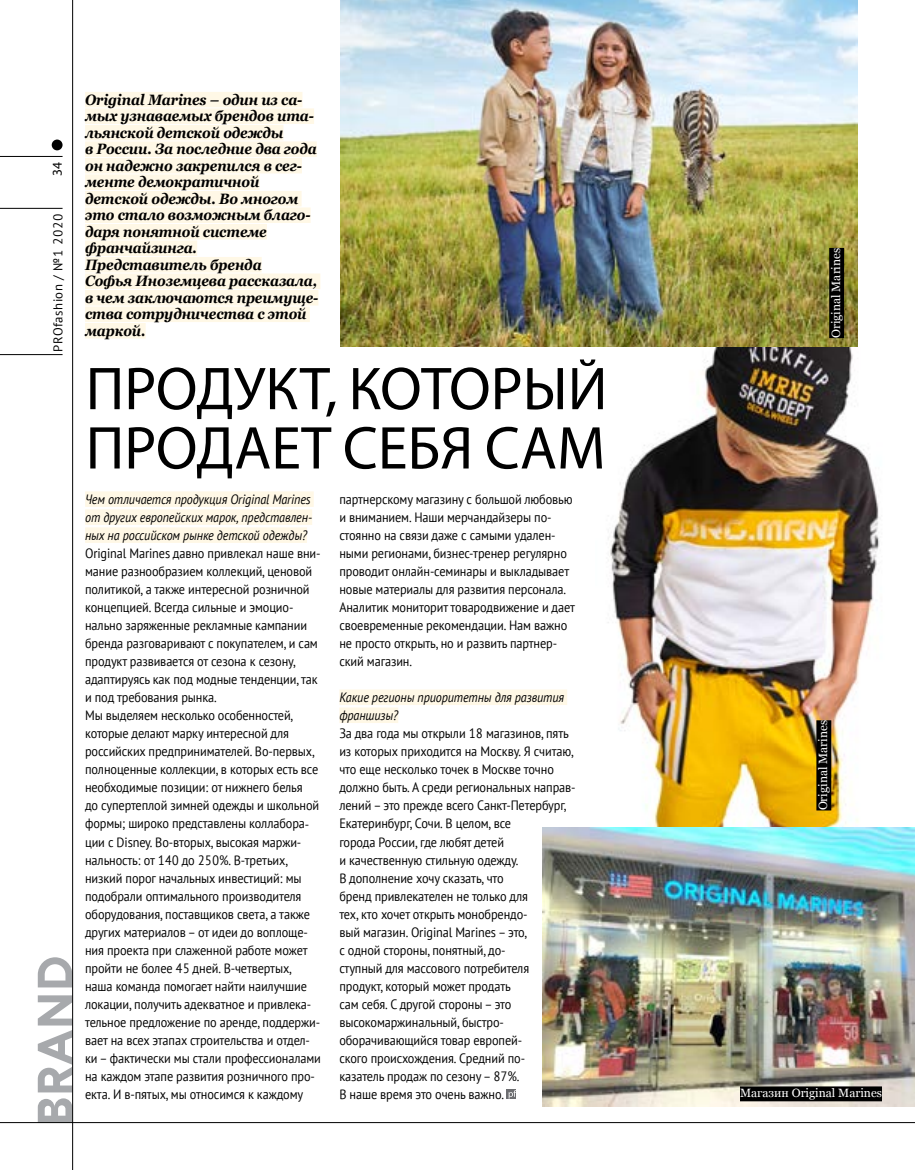
<style>
.page{position:relative;width:915px;height:1170px;background:#fff}
.page>*{position:absolute;margin:0;border:0;box-sizing:border-box;transform-origin:0 0}
.t1{font:60.9px/59.2px "Myriad Pro";color:#000}
.t2{font:italic 700 15px/16.5px "Georgia";letter-spacing:-.01em;color:#000;scale:.91 1}
.t3{font:13.5px/18px "PT Sans";letter-spacing:-.01em;color:#000;scale:.91 1}
.t4{font:italic 13.5px/18px "PT Sans";letter-spacing:-.01em;color:#000;text-align:justify;scale:.9 1}
.t5{font:13.5px "Myriad Pro";color:#000}
.t6{font:12.75px "PT Sans";letter-spacing:.04em;color:#000}
.t7{font:12px "Georgia";color:#fff}
</style>
<div class="page">
<svg style="left:38px;top:957px;width:34px;height:165px"></svg>
<hr style="left:0;top:208px;width:63px;height:1px;background:#000">
<hr style="left:0;top:156px;width:63px;height:1px;background:#000">
<hr style="left:0;top:354px;width:63px;height:1px;background:#000">
<div style="left:52px;top:139px;width:11px;height:11px;background:#000;border-radius:50%"></div>
<hr style="left:72px;top:0;width:1px;height:1169px;background:#000">
<hr style="left:0;top:1122px;width:914px;height:1px;background:#000">
<div style="left:85px;top:491px;width:228px;height:16px;background:#fff8e6"></div>
<div style="left:85px;top:509px;width:227px;height:16px;background:#fff8e6"></div>
<div style="left:85px;top:527px;width:222px;height:16px;background:#fff8e6"></div>
<div style="left:339px;top:689px;width:228px;height:16px;background:#fff8e6"></div>
<div style="left:339px;top:707px;width:59px;height:16px;background:#fff8e6"></div>
<div style="left:506px;top:1089px;width:10px;height:9px;background:#6d6e71"></div>
<svg style="left:508px;top:1090px;width:8px;height:8px"></svg>
<img style="left:340px;top:0;width:517px;height:347px">
<img style="left:608px;top:347px;width:271px;height:480px">
<div style="left:85px;top:92px;width:217px;height:15px;background:#fff8e6"></div>
<div style="left:85px;top:108px;width:229px;height:16px;background:#fff8e6"></div>
<div style="left:85px;top:125px;width:198px;height:15px;background:#fff8e6"></div>
<div style="left:85px;top:141px;width:232px;height:16px;background:#fff8e6"></div>
<div style="left:85px;top:158px;width:217px;height:15px;background:#fff8e6"></div>
<div style="left:85px;top:174px;width:174px;height:16px;background:#fff8e6"></div>
<div style="left:85px;top:191px;width:216px;height:15px;background:#fff8e6"></div>
<div style="left:85px;top:207px;width:225px;height:16px;background:#fff8e6"></div>
<div style="left:85px;top:224px;width:182px;height:15px;background:#fff8e6"></div>
<div style="left:85px;top:240px;width:112px;height:16px;background:#fff8e6"></div>
<div style="left:85px;top:257px;width:176px;height:15px;background:#fff8e6"></div>
<div style="left:85px;top:273px;width:235px;height:16px;background:#fff8e6"></div>
<div style="left:85px;top:290px;width:233px;height:15px;background:#fff8e6"></div>
<div style="left:85px;top:306px;width:225px;height:16px;background:#fff8e6"></div>
<div style="left:85px;top:323px;width:61px;height:15px;background:#fff8e6"></div>
<img style="left:542px;top:827px;width:372px;height:279px">
<div style="left:739px;top:1086px;width:142px;height:15px;background:#000"></div>
<div style="left:828px;top:248px;width:15px;height:90px;background:#000"></div>
<div style="left:816px;top:720px;width:15px;height:90px;background:#000"></div>
<p class="t5" style="left:49px;top:176px;width:15px;rotate:-90deg">34</p>
<p class="t6" style="left:50px;top:351px;width:139px;rotate:-90deg">PROfashion / №1 2020</p>
<p class="t2" style="left:85px;top:91px;width:258px">Original Marines – один из са&shy;мых узнаваемых брендов ита&shy;льянской детской одежды<br>в России. За последние два года он надежно закрепился в сег&shy;менте демократичной детской одежды. Во многом это стало возможным благо&shy;даря понятной системе франчайзинга.<br>Представитель бренда<br>Софья Иноземцева рассказала, в чем заключаются преимуще&shy;ства сотрудничества с этой маркой.</p>
<h1 class="t1" style="left:86px;top:358px;width:523px">Продукт, который продает себя сам</h1>
<p class="t4" style="left:85px;top:490px;width:254px">Чем отличается продукция Original Marines от других европейских марок, представлен&shy;ных на российском рынке детской одежды?</p>
<p class="t3" style="left:85px;top:544px;width:261px">Original Marines давно привлекал наше вни&shy;мание разнообразием коллекций, ценовой политикой, а также интересной розничной концепцией. Всегда сильные и эмоцио&shy;нально заряженные рекламные кампании бренда разговаривают с покупателем, и сам продукт развивается от сезона к сезону, адаптируясь как под модные тенденции, так и под требования рынка.<br>Мы выделяем несколько особенностей, которые делают марку интересной для российских предпринимателей. Во-первых, полноценные коллекции, в которых есть все необходимые позиции: от нижнего белья<br>до супертеплой зимней одежды и школьной формы; широко представлены коллабора&shy;ции с Disney. Во-вторых, высокая маржи&shy;нальность: от 140 до 250%. В-третьих, низкий порог начальных инвестиций: мы подобрали оптимального производителя оборудования, поставщиков света, а также других материалов – от идеи до воплоще&shy;ния проекта при слаженной работе может пройти не более 45 дней. В-четвертых, наша команда помогает найти наилучшие локации, получить адекватное и привлека&shy;тельное предложение по аренде, поддержи&shy;вает на всех этапах строительства и отдел&shy;ки – фактически мы стали профессионалами на каждом этапе развития розничного про&shy;екта. И в-пятых, мы относимся к каждому</p>
<p class="t3" style="left:339px;top:490px;width:260px">партнерскому магазину с большой любовью и вниманием. Наши мерчандайзеры по&shy;стоянно на связи даже с самыми удален&shy;ными регионами, бизнес-тренер регулярно проводит онлайн-семинары и выкладывает новые материалы для развития персонала.<br>Аналитик мониторит товародвижение и дает своевременные рекомендации. Нам важно не просто открыть, но и развить партнер&shy;ский магазин.</p>
<p class="t4" style="left:339px;top:688px;width:251px">Какие регионы приоритетны для развития франшизы?</p>
<p class="t3" style="left:339px;top:724px;width:261px">За два года мы открыли 18 магазинов, пять из которых приходится на Москву. Я считаю, что еще несколько точек в Москве точно должно быть. А среди региональных направ&shy;лений – это прежде всего Санкт-Петербург, Екатеринбург, Сочи. В целом, все<br>города России, где любят детей<br>и качественную стильную одежду.<br>В дополнение хочу сказать, что<br>бренд привлекателен не только для<br>тех, кто хочет открыть монобрендо-<br>вый магазин. Original Marines – это,<br>с одной стороны, понятный, до-<br>ступный для массового потребителя продукт, который может продать<br>сам себя. С другой стороны – это высокомаржинальный, быстро&shy;оборачивающийся товар европей-<br>ского происхождения. Средний по-<br>казатель продаж по сезону – 87%.<br>В наше время это очень важно.</p>
<p class="t7" style="left:826px;top:338px;width:92px;rotate:-90deg">Original Marines</p>
<p class="t7" style="left:814px;top:810px;width:92px;rotate:-90deg">Original Marines</p>
<p class="t7" style="left:739px;top:1084px;width:143px">Магазин Original Marines</p>
</div>
